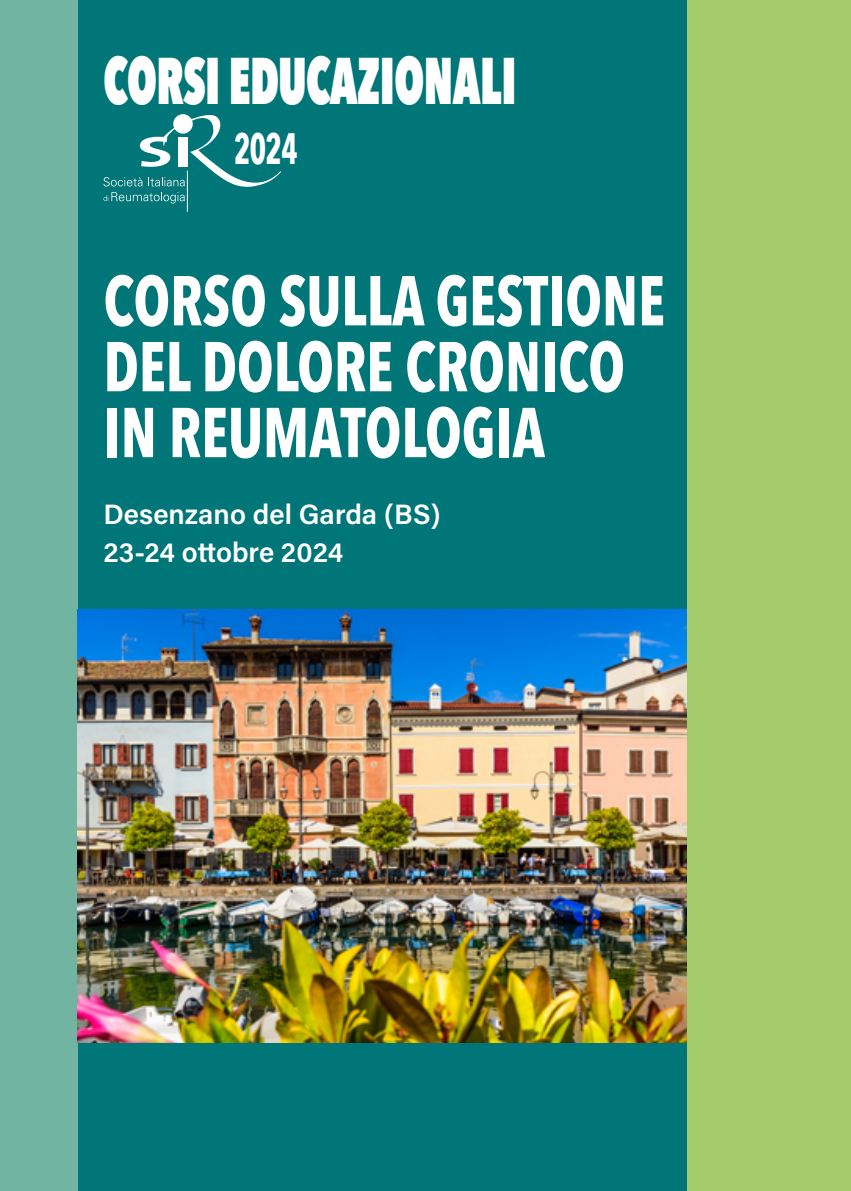
<style>
.page{position:relative;width:851px;height:1191px;background:#fff}
.page>*{position:absolute;margin:0;border:0;box-sizing:border-box;transform-origin:0 0}
.t1{font:700 69.6px/65.8px "Avenir Next Condensed";color:#fff;scale:.86 1}
.t2{font:800 65.8px "Avenir Next Condensed";letter-spacing:-.01em;color:#fff;scale:.71 1}
.t3{font:700 43.8px "Avenir Next Condensed";color:#fff;scale:.71 1}
.t4{font:28px/38px "Acumin Variable Concept";color:#fff}
</style>
<div class="page">
<div style="left:0;top:0;width:91px;height:1191px;background:#70b4a1"></div>
<div style="left:638px;top:0;width:212px;height:1191px;background:#a3ca6b"></div>
<div style="left:77px;top:0;width:609px;height:1191px;background:#007678"></div>
<img style="left:77px;top:609px;width:609px;height:433px">
<hr style="left:187px;top:171px;width:1px;height:41px;background:#fff">
<svg style="left:103px;top:115px;width:178px;height:88px"></svg>
<p class="t2" style="left:103px;top:40px;width:583px">CORSI EDUCAZIONALI</p>
<p class="t3" style="left:234px;top:122px;width:91px">2024</p>
<p class="t1" style="left:103px;top:267px;width:654px">CORSO SULLA GESTIONE<br>DEL DOLORE CRONICO<br>IN REUMATOLOGIA</p>
<p class="t4" style="left:103px;top:494px;width:338px">Desenzano del Garda (BS)<br>23-24 ottobre 2024</p>
</div>
